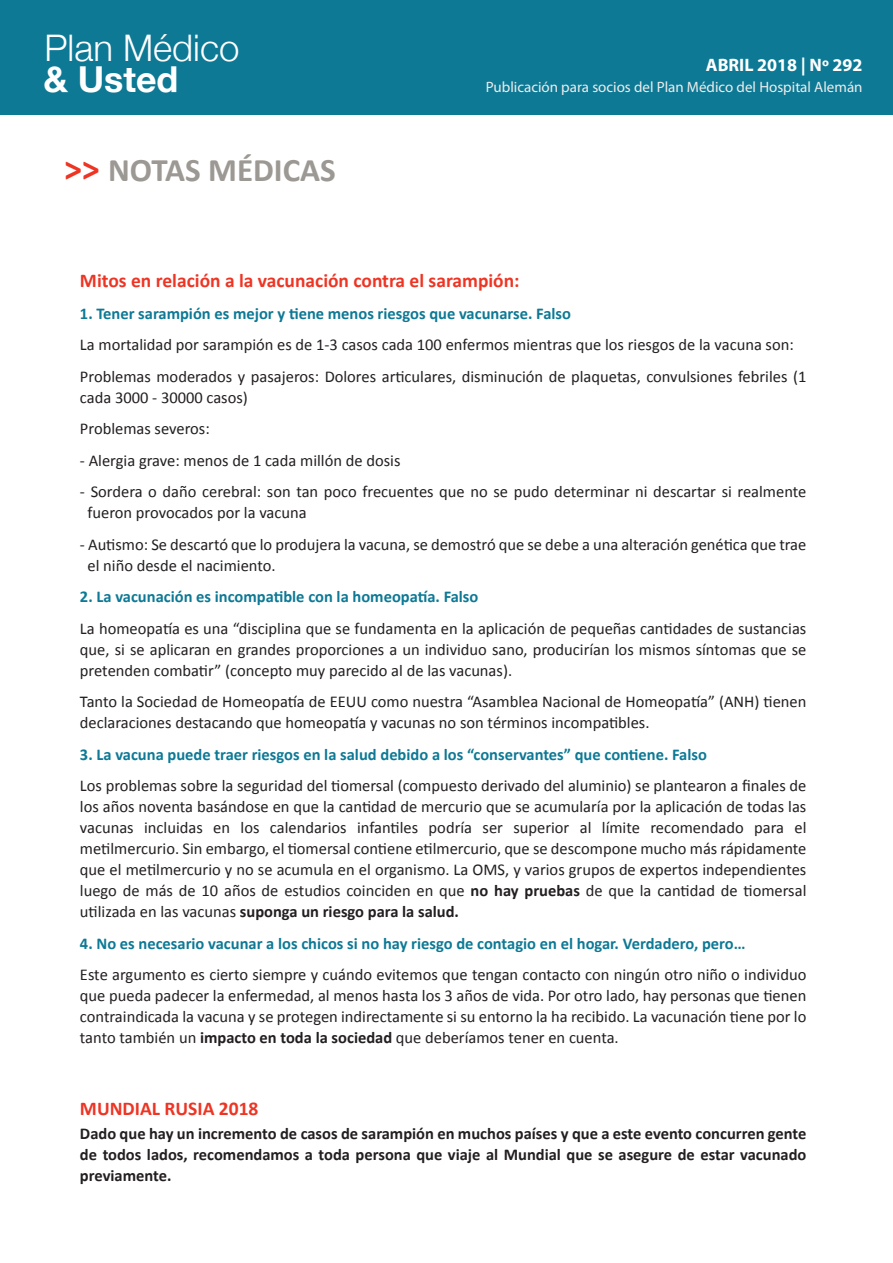
<style>
.page{position:relative;width:893px;height:1263px;background:#fff}
.page>*{position:absolute;margin:0;border:0;box-sizing:border-box;transform-origin:0 0}
.t1{font:300 36.6px "Helvetica Neue";color:#fff}
.t2{font:700 35.7px "Helvetica Neue";color:#fff}
.t3{font:700 33px "Calibri";color:#9c9893}
.t4{font:700 19.5px "Calibri";color:#ee3524}
.t5{font:700 18px "Myriad Pro";color:#fff}
.t6{font:16.5px/21px "Calibri";color:#231f20}
.t7{font:700 16.5px "Calibri";color:#0d7995}
.t8{font:700 16.5px/21px "Calibri";color:#231f20;text-align:justify}
.t9{font:15px "Myriad Pro";color:#ededec}
.s1{font-size:36px;color:#ee3524}
.s2{font-weight:700}
</style>
<div class="page">
<div style="left:0;top:0;width:893px;height:115px;background:#0d7995"></div>
<h1 class="t1" style="left:45px;top:18px;width:196px">Plan Médico</h1>
<h2 class="t2" style="left:43px;top:51px;width:136px">&amp; Usted</h2>
<h3 class="t3" style="left:64px;top:146px;width:273px"><span class="s1">&gt;&gt;</span> NOTAS MÉDICAS</h3>
<p class="t5" style="left:706px;top:55px;width:158px">ABRIL 2018 | Nº 292</p>
<p class="t9" style="left:486px;top:78px;width:378px">Publicación para socios del Plan Médico del Hospital Alemán</p>
<p class="t4" style="left:80px;top:267px;width:441px">Mitos en relación a la vacunación contra el sarampión:</p>
<p class="t7" style="left:80px;top:302px;width:493px">1. Tener sarampión es mejor y tiene menos riesgos que vacunarse. Falso</p>
<p class="t6" style="left:80px;top:328px;width:728px;line-height:31.5px">La mortalidad por sarampión es de 1-3 casos cada 100 enfermos mientras que los riesgos de la vacuna son:<br>Problemas moderados y pasajeros: Dolores articulares, disminución de plaquetas, convulsiones febriles (1</p>
<p class="t6" style="left:80px;top:381px;width:169px;line-height:31.5px">cada 3000 - 30000 casos)<br>Problemas severos:</p>
<p class="t6" style="left:80px;top:449px;width:322px">- Alergia grave: menos de 1 cada millón de dosis</p>
<p class="t6" style="left:87px;top:480px;width:720px;text-indent:-8px">- Sordera o daño cerebral: son tan poco frecuentes que no se pudo determinar ni descartar si realmente fueron provocados por la vacuna</p>
<p class="t6" style="left:87px;top:533px;width:720px;text-indent:-8px">- Autismo: Se descartó que lo produjera la vacuna, se demostró que se debe a una alteración genética que trae el niño desde el nacimiento.</p>
<p class="t7" style="left:80px;top:585px;width:400px">2. La vacunación es incompatible con la homeopatía. Falso</p>
<p class="t6" style="left:80px;top:617px;width:728px;text-align:justify">La homeopatía es una “disciplina que se fundamenta en la aplicación de pequeñas cantidades de sustancias que, si se aplicaran en grandes proporciones a un individuo sano, producirían los mismos síntomas que se pretenden combatir” (concepto muy parecido al de las vacunas).</p>
<p class="t6" style="left:80px;top:690px;width:728px">Tanto la Sociedad de Homeopatía de EEUU como nuestra “Asamblea Nacional de Homeopatía” (ANH) tienen declaraciones destacando que homeopatía y vacunas no son términos incompatibles.</p>
<p class="t7" style="left:80px;top:743px;width:628px">3. La vacuna puede traer riesgos en la salud debido a los “conservantes” que contiene. Falso</p>
<p class="t6" style="left:80px;top:774px;width:728px;text-align:justify">Los problemas sobre la seguridad del tiomersal (compuesto derivado del aluminio) se plantearon a finales de los años noventa basándose en que la cantidad de mercurio que se acumularía por la aplicación de todas las vacunas incluidas en los calendarios infantiles podría ser superior al límite recomendado para el metilmercurio. Sin embargo, el tiomersal contiene etilmercurio, que se descompone mucho más rápidamente que el metilmercurio y no se acumula en el organismo. La OMS, y varios grupos de expertos independientes luego de más de 10 años de estudios coinciden en que <span class="s2">no hay pruebas</span> de que la cantidad de tiomersal utilizada en las vacunas <span class="s2">suponga un riesgo para la salud.</span></p>
<p class="t7" style="left:80px;top:932px;width:667px">4. No es necesario vacunar a los chicos si no hay riesgo de contagio en el hogar. Verdadero, pero…</p>
<p class="t6" style="left:80px;top:963px;width:728px;text-align:justify">Este argumento es cierto siempre y cuándo evitemos que tengan contacto con ningún otro niño o individuo que pueda padecer la enfermedad, al menos hasta los 3 años de vida. Por otro lado, hay personas que tienen contraindicada la vacuna y se protegen indirectamente si su entorno la ha recibido. La vacunación tiene por lo tanto también un <span class="s2">impacto en toda la sociedad</span> que deberíamos tener en cuenta.</p>
<p class="t4" style="left:80px;top:1095px;width:180px">MUNDIAL RUSIA 2018</p>
<p class="t8" style="left:80px;top:1123px;width:728px">Dado que hay un incremento de casos de sarampión en muchos países y que a este evento concurren gente de todos lados, recomendamos a toda persona que viaje al Mundial que se asegure de estar vacunado previamente.</p>
</div>
